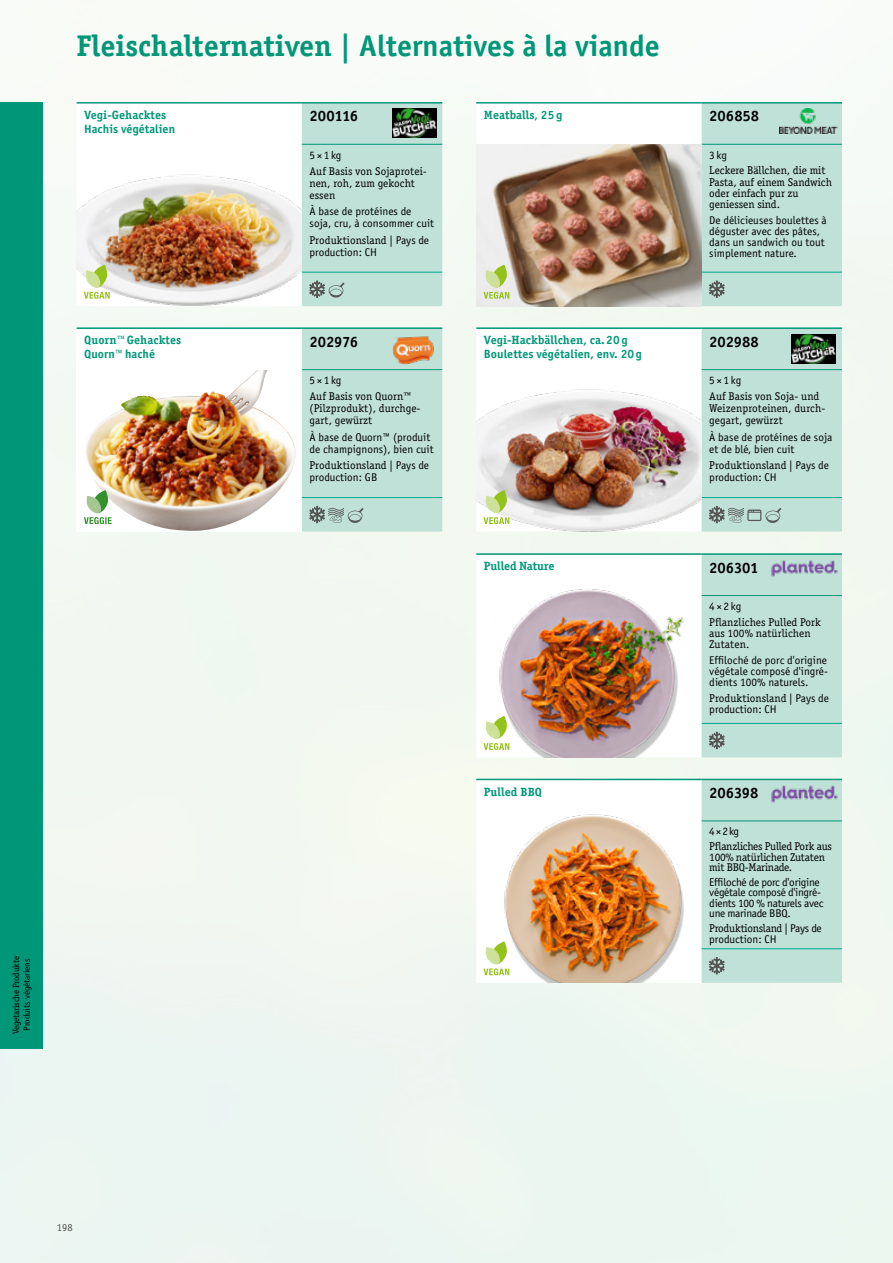
<style>
.page{position:relative;width:893px;height:1263px;background:#fff}
.page>*{position:absolute;margin:0;border:0;box-sizing:border-box;transform-origin:0 0}
.t1{font:700 30px "Officina Sans Std";color:#009778}
.t2{font:700 15px "Officina Sans Std";letter-spacing:-.01em;color:#000}
.t3{font:700 12px "Officina Serif Std";letter-spacing:.005em;color:#009778}
.t4{font:700 12px "Officina Sans Std";letter-spacing:.005em;color:#009778}
.t5{font:11.25px/11.2px "Officina Sans Std";letter-spacing:.005em;color:#000}
.t6{font:11.25px/12px "Officina Serif Std";color:#000}
.t7{font:11.25px/10.5px "Officina Serif Std";letter-spacing:-.02em;color:#000}
.t8{font:11.25px/10.5px "Officina Sans Std";letter-spacing:-.02em;color:#000}
.t9{font:10.5px "Officina Sans Std";color:#565655}
.t10{font:9px "Officina Serif Std";letter-spacing:-.03em;color:#000}
.t11{font:9px "Officina Sans Std";letter-spacing:-.01em;color:#000}
.s1{font-family:"Officina Serif Std"}
.s2{font-family:"Officina Sans Std"}
</style>
<div class="page">
<div style="left:0;top:102px;width:893px;height:1161px;background:#f0f8f1"></div>
<div style="left:0;top:102px;width:43px;height:946px;background:#009778"></div>
<svg style="left:77px;top:104px;width:225px;height:63px"></svg>
<hr style="left:77px;top:102px;width:225px;height:2px;background:#009778">
<hr style="left:302px;top:102px;width:140px;height:2px;background:#009778">
<div style="left:302px;top:103px;width:140px;height:203px;background:#bfe1d7"></div>
<img style="left:77px;top:167px;width:225px;height:139px">
<svg style="left:84px;top:265px;width:26px;height:34px"></svg>
<img style="left:392px;top:109px;width:44px;height:29px">
<div style="left:77px;top:328px;width:225px;height:203px;background:#fff"></div>
<hr style="left:77px;top:327px;width:225px;height:2px;background:#009778">
<hr style="left:302px;top:327px;width:140px;height:2px;background:#009778">
<div style="left:302px;top:329px;width:140px;height:202px;background:#bfe1d7"></div>
<img style="left:86px;top:370px;width:210px;height:161px">
<svg style="left:84px;top:490px;width:28px;height:34px"></svg>
<img style="left:393px;top:335px;width:41px;height:29px">
<svg style="left:476px;top:104px;width:226px;height:41px"></svg>
<hr style="left:476px;top:102px;width:226px;height:2px;background:#009778">
<hr style="left:702px;top:102px;width:140px;height:2px;background:#009778">
<div style="left:702px;top:103px;width:140px;height:203px;background:#bfe1d7"></div>
<img style="left:476px;top:145px;width:226px;height:161px">
<svg style="left:484px;top:265px;width:25px;height:34px"></svg>
<img style="left:779px;top:109px;width:58px;height:24px">
<svg style="left:476px;top:329px;width:226px;height:53px"></svg>
<hr style="left:476px;top:327px;width:226px;height:2px;background:#009778">
<hr style="left:702px;top:327px;width:140px;height:2px;background:#009778">
<div style="left:702px;top:328px;width:140px;height:203px;background:#bfe1d7"></div>
<img style="left:476px;top:382px;width:226px;height:149px">
<svg style="left:484px;top:490px;width:25px;height:34px"></svg>
<img style="left:792px;top:334px;width:44px;height:29px">
<svg style="left:476px;top:780px;width:226px;height:203px"></svg>
<hr style="left:476px;top:779px;width:226px;height:1px;background:#009778">
<div style="left:702px;top:779px;width:140px;height:204px;background:#bfe1d7"></div>
<svg style="left:476px;top:555px;width:226px;height:202px"></svg>
<hr style="left:476px;top:553px;width:226px;height:2px;background:#009778">
<hr style="left:702px;top:553px;width:140px;height:2px;background:#009778">
<div style="left:702px;top:554px;width:140px;height:203px;background:#bfe1d7"></div>
<img style="left:499px;top:814px;width:194px;height:169px">
<img style="left:493px;top:588px;width:194px;height:169px">
<svg style="left:484px;top:941px;width:25px;height:34px"></svg>
<svg style="left:484px;top:716px;width:25px;height:34px"></svg>
<img style="left:769px;top:784px;width:71px;height:20px">
<img style="left:769px;top:558px;width:71px;height:21px">
<p class="t10" style="left:11px;top:1033px;width:79px;rotate:-90deg">Vegetarische Produkte</p>
<p class="t11" style="left:21px;top:1031px;width:73px;rotate:-90deg">Produits végétariens</p>
<h1 class="t1" style="left:77px;top:27px;width:585px"><span class="s1">Fleischalternativen |</span> Alternatives à la viande</h1>
<p class="t3" style="left:84px;top:107px;width:84px">Vegi-Gehacktes</p>
<p class="t4" style="left:84px;top:121px;width:92px">Hachis végétalien</p>
<p class="t3" style="left:84px;top:333px;width:99px">Quorn™Gehacktes</p>
<p class="t4" style="left:84px;top:346px;width:72px">Quorn™haché</p>
<h2 class="t2" style="left:310px;top:107px;width:50px">200116</h2>
<p class="t5" style="left:310px;top:149px;width:33px">5×1kg</p>
<p class="t6" style="left:310px;top:165px;width:119px">Auf Basis von Sojaprotei&shy;nen, roh, zum gekocht essen</p>
<p class="t5" style="left:310px;top:206px;width:126px;line-height:12px">À base de protéines de soja, cru, à consommer cuit</p>
<p class="t6" style="left:310px;top:234px;width:121px">Produktionsland <span class="s2">| Pays de</span></p>
<p class="t5" style="left:310px;top:246px;width:69px">production: CH</p>
<h2 class="t2" style="left:310px;top:332px;width:50px">202976</h2>
<p class="t5" style="left:310px;top:375px;width:33px">5×1kg</p>
<p class="t6" style="left:310px;top:391px;width:112px">Auf Basis von Quorn™ (Pilzprodukt), durchge&shy;gart, gewürzt</p>
<p class="t5" style="left:310px;top:431px;width:126px;line-height:12px">À base de Quorn™ (produit de champignons), bien cuit</p>
<p class="t6" style="left:310px;top:459px;width:121px">Produktionsland <span class="s2">| Pays de</span></p>
<p class="t5" style="left:310px;top:472px;width:69px">production: GB</p>
<p class="t3" style="left:484px;top:107px;width:80px">Meatballs, 25g</p>
<h2 class="t2" style="left:709px;top:107px;width:51px">206858</h2>
<p class="t5" style="left:709px;top:149px;width:19px">3kg</p>
<p class="t6" style="left:709px;top:165px;width:124px;line-height:11.2px">Leckere Bällchen, die mit<br>Pasta, auf einem Sandwich oder einfach pur zu geniessen sind.</p>
<p class="t5" style="left:709px;top:214px;width:119px">De délicieuses boulettes à déguster avec des pâtes, dans un sandwich ou tout simplement nature.</p>
<p class="t3" style="left:484px;top:333px;width:145px">Vegi-Hackbällchen, ca.20g</p>
<p class="t4" style="left:484px;top:346px;width:159px">Boulettes végétalien, env. 20g</p>
<h2 class="t2" style="left:709px;top:332px;width:51px">202988</h2>
<p class="t5" style="left:709px;top:375px;width:33px">5×1kg</p>
<p class="t6" style="left:709px;top:391px;width:118px">Auf Basis von Soja- und<br>Weizenproteinen, durch&shy;gegart, gewürzt</p>
<p class="t5" style="left:709px;top:431px;width:125px;line-height:12px">À base de protéines de soja et de blé, bien cuit</p>
<p class="t6" style="left:709px;top:459px;width:121px">Produktionsland <span class="s2">| Pays de</span></p>
<p class="t5" style="left:709px;top:472px;width:69px">production: CH</p>
<p class="t3" style="left:484px;top:559px;width:72px">Pulled Nature</p>
<h2 class="t2" style="left:709px;top:558px;width:51px">206301</h2>
<p class="t5" style="left:709px;top:601px;width:33px">4×2kg</p>
<p class="t6" style="left:709px;top:616px;width:113px;line-height:11.2px">Pflanzliches Pulled Pork aus 100% natürlichen<br>Zutaten.</p>
<p class="t5" style="left:709px;top:654px;width:120px;text-align:justify">Effiloché de porc d'origine végétale composé d'ingré&shy;dients 100% naturels.</p>
<p class="t6" style="left:709px;top:692px;width:121px">Produktionsland <span class="s2">| Pays de</span></p>
<p class="t5" style="left:709px;top:703px;width:69px">production: CH</p>
<p class="t3" style="left:484px;top:784px;width:60px">Pulled BBQ</p>
<h2 class="t2" style="left:709px;top:783px;width:51px">206398</h2>
<p class="t5" style="left:709px;top:826px;width:31px">4×2kg</p>
<p class="t7" style="left:709px;top:841px;width:124px">Pflanzliches Pulled Pork aus<br>100% natürlichen Zutaten mit BBQ-Marinade.</p>
<p class="t8" style="left:709px;top:877px;width:116px">Effiloché de porc d'origine végétale composé d'ingré&shy;dients 100 % naturels avec une marinade BBQ.</p>
<p class="t7" style="left:709px;top:923px;width:114px">Produktionsland <span class="s2">| Pays de</span></p>
<p class="t5" style="left:709px;top:933px;width:69px">production: CH</p>
<p class="t9" style="left:57px;top:1222px;width:17px">198</p>
</div>
